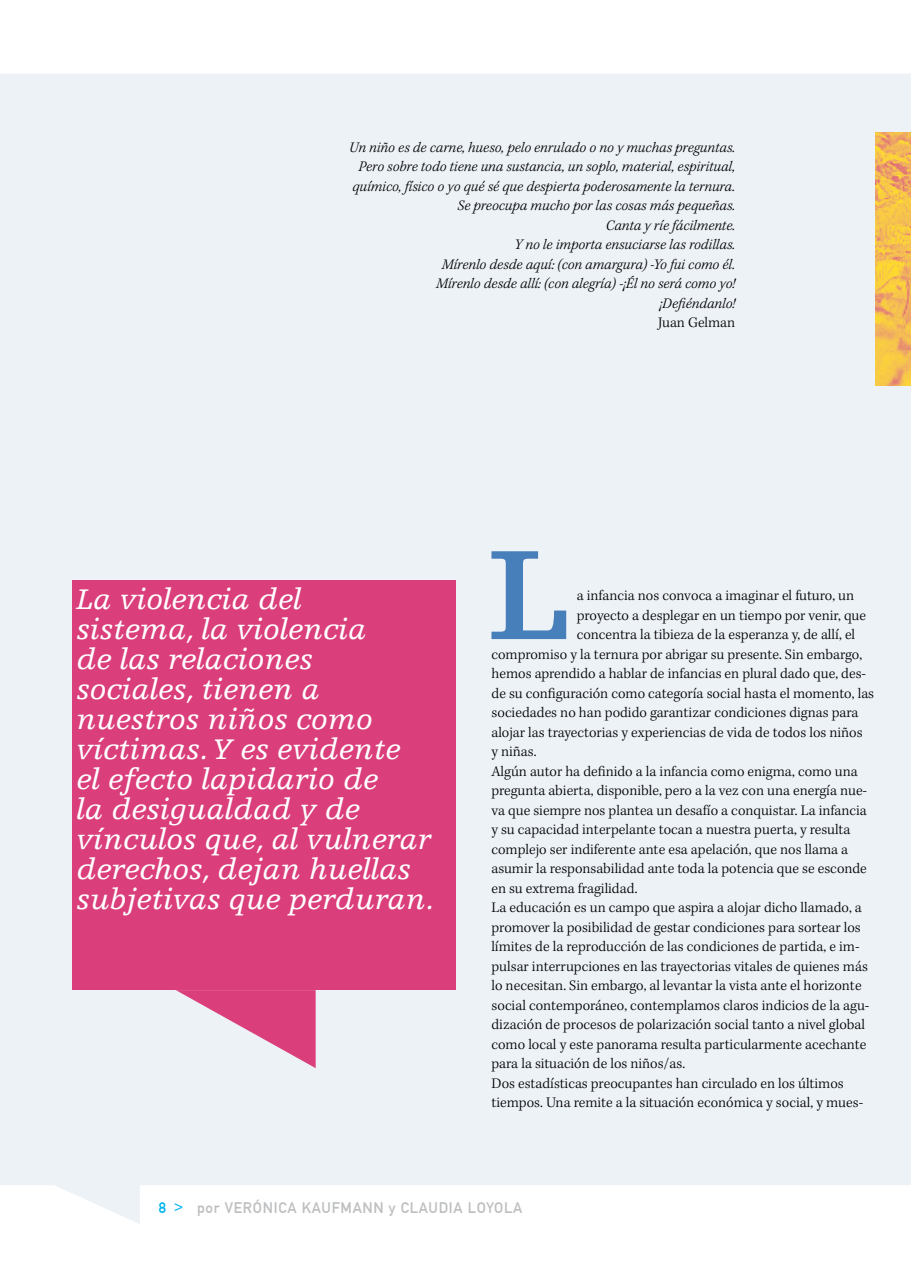
<style>
.page{position:relative;width:911px;height:1263px;background:#fff}
.page>*{position:absolute;margin:0;border:0;box-sizing:border-box;transform-origin:0 0}
.t1{font:700 134.7px "Egyptienne F";color:#467fba}
.t2{font:italic 30px/30px "Egyptienne F";color:#fff}
.t3{font:300 15px "Kepler Std";color:#000}
.t4{font:italic 300 15px/19.5px "Kepler Std";color:#000;text-align:right}
.t5{font:15px "DIN1451 Mittelschrift";letter-spacing:.05em;color:#bcbec0}
.s1{color:#00b3f0}
</style>
<div class="page">
<div style="left:0;top:74px;width:911px;height:1150px;background:#edf2f7"></div>
<img style="left:876px;top:132px;width:35px;height:253px">
<div style="left:72px;top:580px;width:383px;height:410px;background:#da3e7b"></div>
<svg style="left:176px;top:990px;width:140px;height:78px;background:#e398b9"></svg>
<p class="t4" style="left:349px;top:138px;width:387px">Un niño es de carne, hueso, pelo enrulado o no y muchas preguntas.<br>Pero sobre todo tiene una sustancia, un soplo, material, espiritual, químico, físico o yo qué sé que despierta poderosamente la ternura.<br>Se preocupa mucho por las cosas más pequeñas.<br>Canta y ríe fácilmente.<br>Y no le importa ensuciarse las rodillas.<br>Mírenlo desde aquí: (con amargura) -Yo fui como él.<br>Mírenlo desde allí: (con alegría) -¡Él no será como yo!<br>¡Defiéndanlo!</p>
<p class="t3" style="left:658px;top:314px;width:78px">Juan Gelman</p>
<p class="t2" style="left:76px;top:585px;width:359px">La violencia del<br>sistema, la violencia<br>de las relaciones sociales, tienen a nuestros niños como víctimas. Y es evidente<br>el efecto lapidario de<br>la desigualdad y de vínculos que, al vulnerar derechos, dejan huellas subjetivas que perduran.</p>
<h1 class="t1" style="left:488px;top:521px;width:84px">L</h1>
<p class="t3" style="left:577px;top:587px;width:279px">a infancia nos convoca a imaginar el futuro, un</p>
<p class="t3" style="left:577px;top:606px;width:291px">proyecto a desplegar en un tiempo por venir, que</p>
<p class="t3" style="left:577px;top:626px;width:280px">concentra la tibieza de la esperanza y, de allí, el</p>
<p class="t3" style="left:491px;top:645px;width:372px">compromiso y la ternura por abrigar su presente. Sin embargo,</p>
<p class="t3" style="left:491px;top:665px;width:376px">hemos aprendido a hablar de infancias en plural dado que, des-</p>
<p class="t3" style="left:491px;top:684px;width:384px">de su configuración como categoría social hasta el momento, las</p>
<p class="t3" style="left:491px;top:704px;width:368px">sociedades no han podido garantizar condiciones dignas para</p>
<p class="t3" style="left:491px;top:723px;width:373px">alojar las trayectorias y experiencias de vida de todos los niños</p>
<p class="t3" style="left:491px;top:743px;width:46px">y niñas.</p>
<p class="t3" style="left:491px;top:762px;width:368px">Algún autor ha definido a la infancia como enigma, como una</p>
<p class="t3" style="left:491px;top:782px;width:377px">pregunta abierta, disponible, pero a la vez con una energía nue-</p>
<p class="t3" style="left:491px;top:801px;width:377px">va que siempre nos plantea un desafío a conquistar. La infancia</p>
<p class="t3" style="left:491px;top:821px;width:360px">y su capacidad interpelante tocan a nuestra puerta, y resulta</p>
<p class="t3" style="left:491px;top:840px;width:358px">complejo ser indiferente ante esa apelación, que nos llama a</p>
<p class="t3" style="left:491px;top:860px;width:377px">asumir la responsabilidad ante toda la potencia que se esconde</p>
<p class="t3" style="left:491px;top:879px;width:148px">en su extrema fragilidad.</p>
<p class="t3" style="left:491px;top:899px;width:372px">La educación es un campo que aspira a alojar dicho llamado, a</p>
<p class="t3" style="left:491px;top:918px;width:371px">promover la posibilidad de gestar condiciones para sortear los</p>
<p class="t3" style="left:491px;top:938px;width:370px">límites de la reproducción de las condiciones de partida, e im-</p>
<p class="t3" style="left:491px;top:957px;width:378px">pulsar interrupciones en las trayectorias vitales de quienes más</p>
<p class="t3" style="left:491px;top:977px;width:372px">lo necesitan. Sin embargo, al levantar la vista ante el horizonte</p>
<p class="t3" style="left:491px;top:996px;width:379px">social contemporáneo, contemplamos claros indicios de la agu-</p>
<p class="t3" style="left:491px;top:1016px;width:375px">dización de procesos de polarización social tanto a nivel global</p>
<p class="t3" style="left:491px;top:1035px;width:377px">como local y este panorama resulta particularmente acechante</p>
<p class="t3" style="left:491px;top:1055px;width:195px">para la situación de los niños/as.</p>
<p class="t3" style="left:491px;top:1074px;width:354px">Dos estadísticas preocupantes han circulado en los últimos</p>
<p class="t3" style="left:491px;top:1094px;width:373px">tiempos. Una remite a la situación económica y social, y mues-</p>
<p class="t5" style="left:159px;top:1199px;width:365px"><span class="s1">8 &gt;</span> POR VERÓNICA KAUFMANN Y CLAUDIA LOYOLA</p>
</div>
